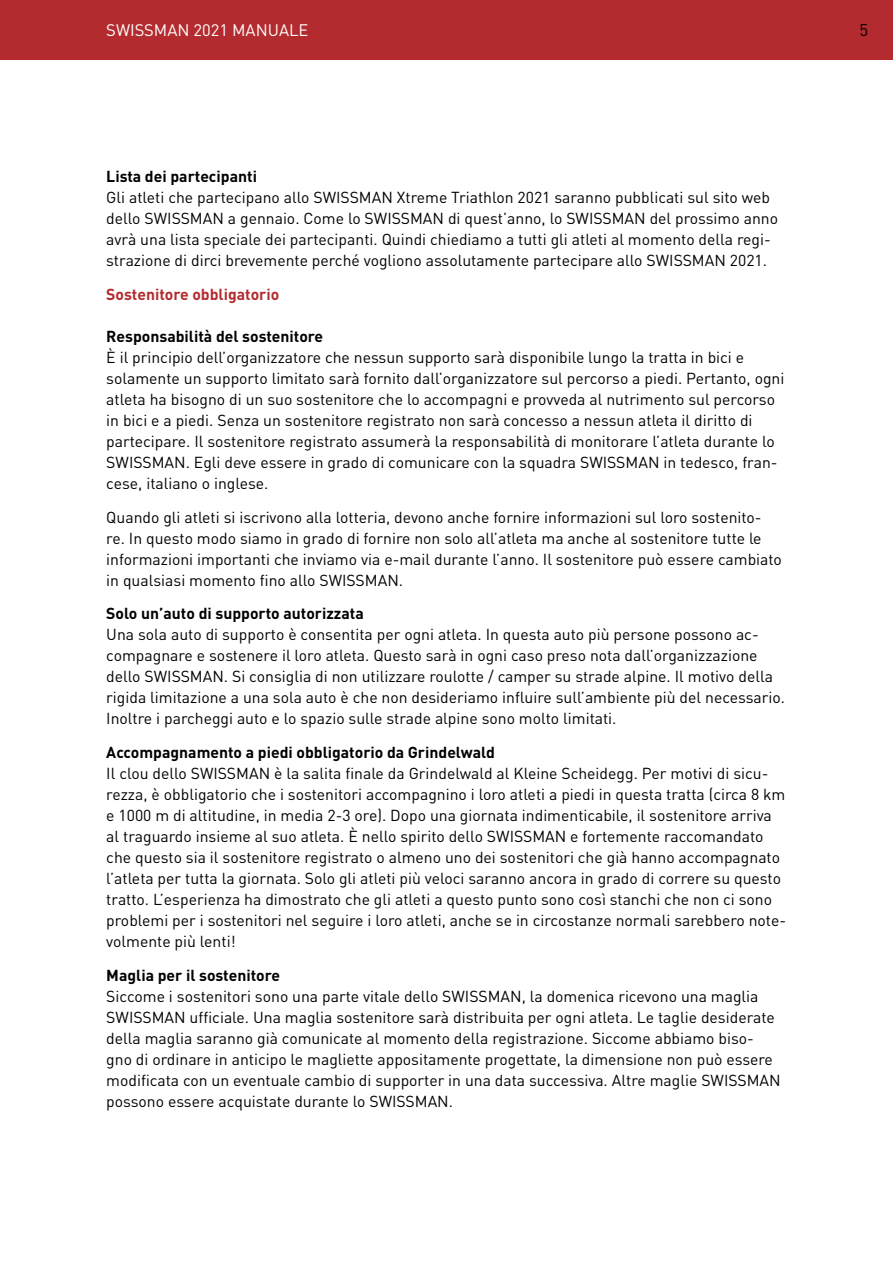
<style>
.page{position:relative;width:893px;height:1263px;background:#fff}
.page>*{position:absolute;margin:0;border:0;box-sizing:border-box;transform-origin:0 0}
.t1{font:16.8px "DIN Pro";color:#000}
.t2{font:16.5px "DIN Pro";color:#fff}
.t3{font:15.75px/21px "DIN Pro";color:#000}
.t4{font:700 15.75px "DIN Pro";color:#000}
.t5{font:700 15.75px "DIN Pro";color:#b32b2e}
</style>
<div class="page">
<div style="left:0;top:0;width:893px;height:60px;background:#b32b2e"></div>
<p class="t2" style="left:106px;top:19px;width:204px">SWISSMAN 2021 MANUALE</p>
<p class="t1" style="left:859px;top:19px;width:10px">5</p>
<p class="t4" style="left:106px;top:166px;width:152px">Lista dei partecipanti</p>
<p class="t3" style="left:106px;top:186px;width:673px">Gli atleti che partecipano allo SWISSMAN Xtreme Triathlon 2021 saranno pubblicati sul sito web dello SWISSMAN a gennaio. Come lo SWISSMAN di quest’anno, lo SWISSMAN del prossimo anno avrà una lista speciale dei partecipanti. Quindi chiediamo a tutti gli atleti al momento della regi&shy;strazione di dirci brevemente perché vogliono assolutamente partecipare allo SWISSMAN 2021.</p>
<p class="t5" style="left:106px;top:283px;width:174px">Sostenitore obbligatorio</p>
<p class="t4" style="left:106px;top:325px;width:218px">Responsabilità del sostenitore</p>
<p class="t3" style="left:106px;top:346px;width:680px">È il principio dell’organizzatore che nessun supporto sarà disponibile lungo la tratta in bici e solamente un supporto limitato sarà fornito dall’organizzatore sul percorso a piedi. Pertanto, ogni atleta ha bisogno di un suo sostenitore che lo accompagni e provveda al nutrimento sul percorso in bici e a piedi. Senza un sostenitore registrato non sarà concesso a nessun atleta il diritto di partecipare. Il sostenitore registrato assumerà la responsabilità di monitorare l’atleta durante lo SWISSMAN. Egli deve essere in grado di comunicare con la squadra SWISSMAN in tedesco, fran&shy;cese, italiano o inglese.</p>
<p class="t3" style="left:106px;top:506px;width:677px">Quando gli atleti si iscrivono alla lotteria, devono anche fornire informazioni sul loro sostenito&shy;re. In questo modo siamo in grado di fornire non solo all’atleta ma anche al sostenitore tutte le informazioni importanti che inviamo via e-mail durante l’anno. Il sostenitore può essere cambiato in qualsiasi momento fino allo SWISSMAN.</p>
<p class="t4" style="left:106px;top:603px;width:259px">Solo un’auto di supporto autorizzata</p>
<p class="t3" style="left:106px;top:623px;width:680px">Una sola auto di supporto è consentita per ogni atleta. In questa auto più persone possono ac&shy;compagnare e sostenere il loro atleta. Questo sarà in ogni caso preso nota dall’organizzazione dello SWISSMAN. Si consiglia di non utilizzare roulotte / camper su strade alpine. Il motivo della rigida limitazione a una sola auto è che non desideriamo influire sull’ambiente più del necessario.<br>Inoltre i parcheggi auto e lo spazio sulle strade alpine sono molto limitati.</p>
<p class="t4" style="left:106px;top:742px;width:390px">Accompagnamento a piedi obbligatorio da Grindelwald</p>
<p class="t3" style="left:106px;top:762px;width:681px">Il clou dello SWISSMAN è la salita finale da Grindelwald al Kleine Scheidegg. Per motivi di sicu&shy;rezza, è obbligatorio che i sostenitori accompagnino i loro atleti a piedi in questa tratta (circa 8 km e 1000 m di altitudine, in media 2-3 ore). Dopo una giornata indimenticabile, il sostenitore arriva al traguardo insieme al suo atleta. È nello spirito dello SWISSMAN e fortemente raccomandato che questo sia il sostenitore registrato o almeno uno dei sostenitori che già hanno accompagnato l’atleta per tutta la giornata. Solo gli atleti più veloci saranno ancora in grado di correre su questo tratto. L’esperienza ha dimostrato che gli atleti a questo punto sono così stanchi che non ci sono problemi per i sostenitori nel seguire i loro atleti, anche se in circostanze normali sarebbero note&shy;volmente più lenti!</p>
<p class="t4" style="left:106px;top:964px;width:175px">Maglia per il sostenitore</p>
<p class="t3" style="left:106px;top:985px;width:676px">Siccome i sostenitori sono una parte vitale dello SWISSMAN, la domenica ricevono una maglia SWISSMAN ufficiale. Una maglia sostenitore sarà distribuita per ogni atleta. Le taglie desiderate della maglia saranno già comunicate al momento della registrazione. Siccome abbiamo biso&shy;gno di ordinare in anticipo le magliette appositamente progettate, la dimensione non può essere modificata con un eventuale cambio di supporter in una data successiva. Altre maglie SWISSMAN possono essere acquistate durante lo SWISSMAN.</p>
</div>
